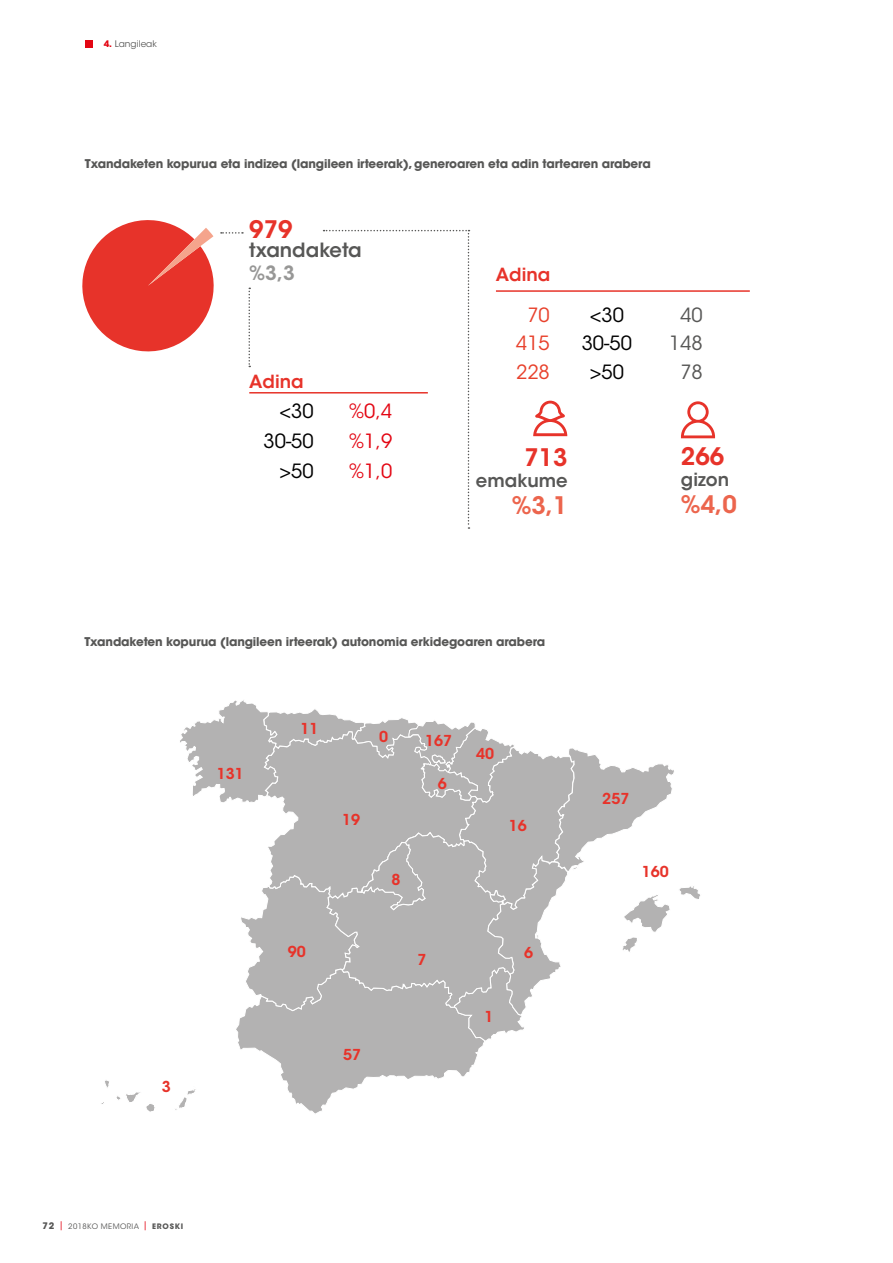
<style>
.page{position:relative;width:893px;height:1263px;background:#fff}
.page>*{position:absolute;margin:0;border:0;box-sizing:border-box;transform-origin:0 0}
.t1{font:600 24px "ITC Avant Garde Std";color:#e7332a}
.t2{font:600 24px "ITC Avant Garde Std";color:#ec654d}
.t3{font:19.5px "ITC Avant Garde Std";color:#000}
.t4{font:19.5px "ITC Avant Garde Std";color:#e30613}
.t5{font:600 19.5px "ITC Avant Garde Std";color:#575756}
.t6{font:19.5px "ITC Avant Garde Std";color:#e8412c}
.t7{font:19.5px "ITC Avant Garde Std";color:#575756}
.t8{font:600 19.5px "ITC Avant Garde Std";color:#979796}
.t9{font:600 18px "ITC Avant Garde Std";color:#575756}
.t10{font:600 18px "ITC Avant Garde Std";color:#e7332a}
.t11{font:600 15px "ITC Avant Garde Std";color:#e7332a}
.t12{font:700 12px "ITC Avant Garde Std";letter-spacing:-.01em;color:#575756}
.t13{font:9px "ITC Avant Garde Std";color:#575756}
.t14{font:7.5px "ITC Avant Garde Std";letter-spacing:.05em;color:#575756}
.s1{font-weight:700;color:#e30613}
.s2{font-weight:700;font-size:9px}
.s3{font-weight:700}
</style>
<div class="page">
<div style="left:85px;top:40px;width:8px;height:8px;background:#e30613"></div>
<svg style="left:105px;top:1080px;width:4px;height:8px"></svg>
<svg style="left:116px;top:1092px;width:39px;height:20px"></svg>
<svg style="left:175px;top:700px;width:525px;height:414px"></svg>
<svg style="left:221px;top:232px;width:22px;height:2px"></svg>
<svg style="left:82px;top:220px;width:132px;height:132px"></svg>
<svg style="left:324px;top:230px;width:145px;height:299px"></svg>
<svg style="left:681px;top:401px;width:34px;height:37px"></svg>
<svg style="left:533px;top:401px;width:34px;height:35px"></svg>
<hr style="left:496px;top:290px;width:254px;height:2px;background:#e7332a">
<hr style="left:249px;top:392px;width:179px;height:1px;background:#e7332a">
<svg style="left:248px;top:288px;width:2px;height:79px"></svg>
<p class="t13" style="left:104px;top:38px;width:55px"><span class="s1">4.</span> Langileak</p>
<p class="t12" style="left:85px;top:155px;width:567px">Txandaketen kopurua eta indizea (langileen irteerak), generoaren eta adin tartearen arabera</p>
<h1 class="t1" style="left:249px;top:214px;width:45px">979</h1>
<h2 class="t5" style="left:249px;top:238px;width:114px">txandaketa</h2>
<h2 class="t8" style="left:249px;top:261px;width:47px">%3,3</h2>
<h3 class="t10" style="left:249px;top:370px;width:56px">Adina</h3>
<h2 class="t3" style="left:280px;top:399px;width:36px">&lt;30</h2>
<h2 class="t4" style="left:349px;top:399px;width:45px">%0,4</h2>
<h2 class="t3" style="left:264px;top:429px;width:52px">30-50</h2>
<h2 class="t4" style="left:349px;top:429px;width:45px">%1,9</h2>
<h2 class="t3" style="left:280px;top:459px;width:36px">&gt;50</h2>
<h2 class="t4" style="left:349px;top:459px;width:45px">%1,0</h2>
<h3 class="t10" style="left:496px;top:263px;width:56px">Adina</h3>
<h2 class="t6" style="left:527px;top:303px;width:24px">70</h2>
<h2 class="t3" style="left:590px;top:303px;width:36px">&lt;30</h2>
<h2 class="t7" style="left:680px;top:303px;width:24px">40</h2>
<h2 class="t6" style="left:516px;top:331px;width:35px">415</h2>
<h2 class="t3" style="left:582px;top:331px;width:52px">30-50</h2>
<h2 class="t7" style="left:669px;top:331px;width:35px">148</h2>
<h2 class="t6" style="left:516px;top:360px;width:35px">228</h2>
<h2 class="t3" style="left:590px;top:360px;width:36px">&gt;50</h2>
<h2 class="t7" style="left:680px;top:360px;width:24px">78</h2>
<h1 class="t1" style="left:524px;top:442px;width:45px">713</h1>
<h3 class="t9" style="left:476px;top:469px;width:93px">emakume</h3>
<h1 class="t2" style="left:512px;top:490px;width:57px">%3,1</h1>
<h1 class="t1" style="left:681px;top:441px;width:45px">266</h1>
<h3 class="t9" style="left:681px;top:468px;width:50px">gizon</h3>
<h1 class="t2" style="left:681px;top:489px;width:57px">%4,0</h1>
<p class="t12" style="left:84px;top:634px;width:462px">Txandaketen kopurua (langileen irteerak) autonomia erkidegoaren arabera</p>
<p class="t11" style="left:162px;top:1077px;width:11px">3</p>
<p class="t11" style="left:217px;top:764px;width:29px">131</p>
<p class="t11" style="left:300px;top:719px;width:20px">11</p>
<p class="t11" style="left:379px;top:727px;width:11px">0</p>
<p class="t11" style="left:342px;top:810px;width:20px">19</p>
<p class="t11" style="left:391px;top:870px;width:11px">8</p>
<p class="t11" style="left:425px;top:731px;width:29px">167</p>
<p class="t11" style="left:438px;top:773px;width:11px">6</p>
<p class="t11" style="left:476px;top:744px;width:20px">40</p>
<p class="t11" style="left:509px;top:816px;width:20px">16</p>
<p class="t11" style="left:288px;top:942px;width:20px">90</p>
<p class="t11" style="left:524px;top:943px;width:11px">6</p>
<p class="t11" style="left:418px;top:950px;width:11px">7</p>
<p class="t11" style="left:343px;top:1045px;width:20px">57</p>
<p class="t11" style="left:485px;top:1007px;width:11px">1</p>
<p class="t14" style="left:43px;top:1222px;width:142px"><span class="s2">72</span> <sup>|</sup> 2018KO MEMORIA <sup>|</sup> <span class="s3">EROSKI</span></p>
<p class="t11" style="left:602px;top:789px;width:29px">257</p>
<p class="t11" style="left:642px;top:862px;width:29px">160</p>
</div>
